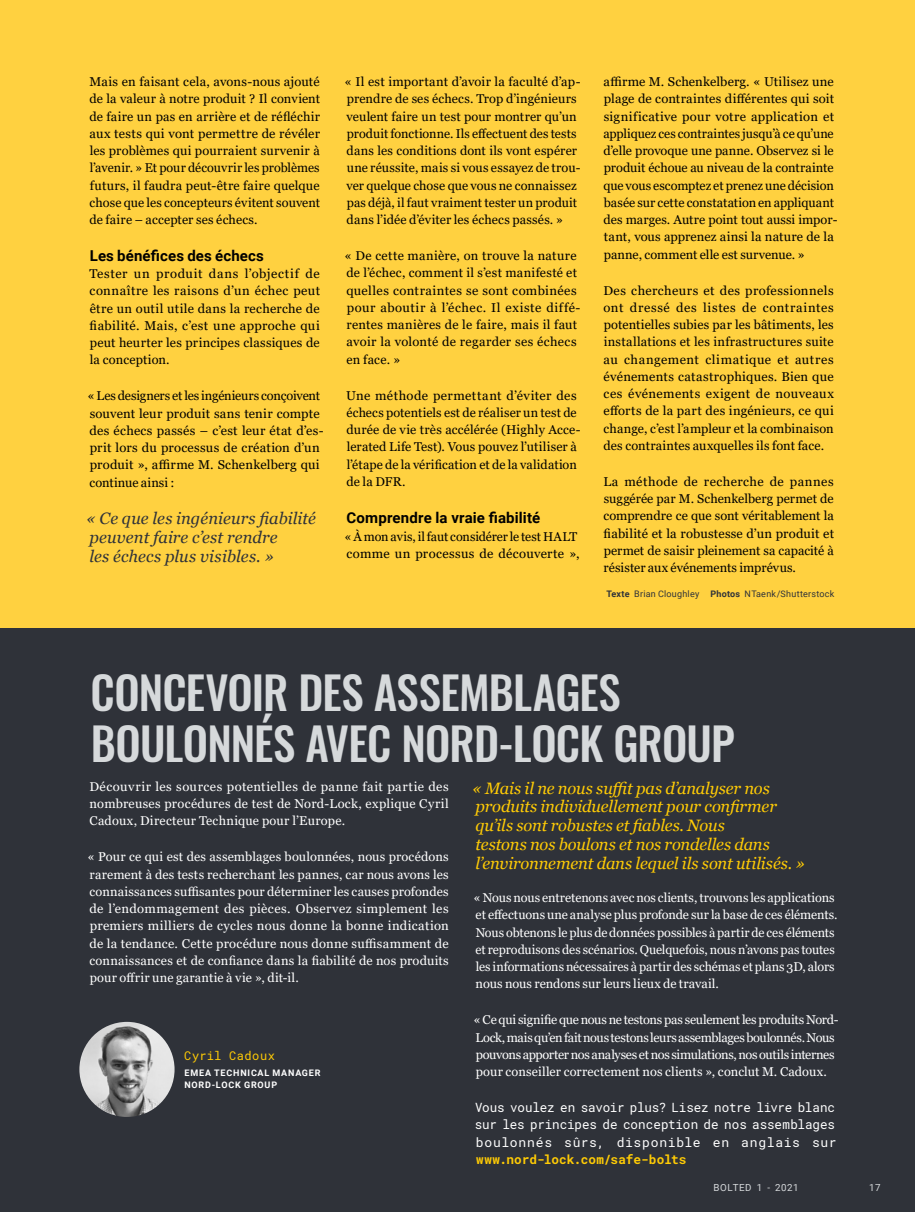
<style>
.page{position:relative;width:915px;height:1212px;background:#fff}
.page>*{position:absolute;margin:0;border:0;box-sizing:border-box;transform-origin:0 0}
.Title_-_Oswald{font:500 45px/51px "Oswald";letter-spacing:-.02em;color:#d6d9db}
.Pull_quote_Georgia_1{font:italic 16.5px/18.8px "Georgia";letter-spacing:-.01em;color:#ffcb05}
.Pull_quote_Georgia_1-2{font:italic 16.5px/18.8px "Georgia";letter-spacing:.005em;color:#2f3239}
.Sub_title_Roboto_Bol{font:700 15px "Roboto";letter-spacing:.01em;color:#000}
._9_12_5_body_Georgia{font:700 15px "Roboto";letter-spacing:.01em;color:#000}
._9_12_5_body_Georgia-2{font:12.75px/17.2px "Georgia";letter-spacing:.01em;color:#000}
._9_12_5_body_Georgia-3{font:12.75px/17.2px "Georgia";letter-spacing:-.005em;color:#fff;text-align:justify}
._9_12_5_body_Georgia-4{font:12.75px/17.2px "Roboto Mono";letter-spacing:.04em;color:#fff;text-align:justify}
.t1{font:12px "Roboto Mono";letter-spacing:.035em;color:#ffcb05}
.t2{font:9.75px "Roboto";letter-spacing:.06em;color:#d6d9db}
.small_credit{font:9px "Roboto";letter-spacing:.025em;color:#2f3239}
.t3{font:700 9px/12px "Roboto";letter-spacing:.095em;color:#fff}
.s1{font-weight:700}
.s2{font-weight:700;color:#ffcb05}
</style>
<div class="page">
<div style="left:0;top:0;width:914px;height:1212px;background:#ffd140"></div>
<div style="left:0;top:629px;width:914px;height:583px;background:#2f3239"></div>
<img style="left:79px;top:1022px;width:95px;height:95px;border-radius:48px">
<p class="_9_12_5_body_Georgia-2" style="left:89px;top:73px;width:232px;text-align:justify">Mais en faisant cela, avons-nous ajouté de la valeur à notre produit ? Il convient de faire un pas en arrière et de réfléchir aux tests qui vont permettre de révéler les problèmes qui pourraient survenir à l’avenir. » Et pour découvrir les problèmes futurs, il faudra peut-être faire quelque chose que les concepteurs évitent souvent de faire – accepter ses échecs.</p>
<p class="_9_12_5_body_Georgia" style="left:90px;top:245px;width:175px">Les bénéfices des échecs</p>
<p class="_9_12_5_body_Georgia-2" style="left:89px;top:265px;width:232px;text-align:justify">Tester un produit dans l’objectif de connaître les raisons d’un échec peut être un outil utile dans la recherche de fiabilité. Mais, c’est une approche qui peut heurter les principes classiques de la conception.</p>
<p class="_9_12_5_body_Georgia-2" style="left:87px;top:387px;width:237px">« Les designers et les ingénieurs conçoivent souvent leur produit sans tenir compte des échecs passés – c’est leur état d’es&shy;prit lors du processus de création d’un produit », affirme M. Schenkelberg qui continue ainsi :</p>
<p class="Pull_quote_Georgia_1-2" style="left:86px;top:509px;width:231px">« Ce que les ingénieurs fiabilité peuvent faire c’est rendre<br>les échecs plus visibles. »</p>
<p class="_9_12_5_body_Georgia-2" style="left:344px;top:73px;width:237px">« Il est important d’avoir la faculté d’ap&shy;prendre de ses échecs. Trop d’ingénieurs veulent faire un test pour montrer qu’un produit fonctionne. Ils effectuent des tests dans les conditions dont ils vont espérer une réussite, mais si vous essayez de trou&shy;ver quelque chose que vous ne connaissez pas déjà, il faut vraiment tester un produit dans l’idée d’éviter les échecs passés. »</p>
<p class="_9_12_5_body_Georgia-2" style="left:344px;top:247px;width:237px">« De cette manière, on trouve la nature de l’échec, comment il s’est manifesté et quelles contraintes se sont combinées pour aboutir à l’échec. Il existe diffé&shy;rentes manières de le faire, mais il faut avoir la volonté de regarder ses échecs en face. »</p>
<p class="_9_12_5_body_Georgia-2" style="left:346px;top:387px;width:235px">Une méthode permettant d’éviter des échecs potentiels est de réaliser un test de durée de vie très accélérée (Highly Acce&shy;lerated Life Test). Vous pouvez l’utiliser à l’étape de la vérification et de la validation de la DFR.</p>
<p class="Sub_title_Roboto_Bol" style="left:346px;top:507px;width:195px">Comprendre la vraie fiabilité</p>
<p class="_9_12_5_body_Georgia-2" style="left:344px;top:528px;width:237px">« À mon avis, il faut considérer le test HALT comme un processus de découverte »,</p>
<p class="_9_12_5_body_Georgia-2" style="left:603px;top:73px;width:235px">affirme M. Schenkelberg. « Utilisez une plage de contraintes différentes qui soit significative pour votre application et appliquez ces contraintes jusqu’à ce qu’une d’elle provoque une panne. Observez si le produit échoue au niveau de la contrainte que vous escomptez et prenez une décision basée sur cette constatation en appliquant des marges. Autre point tout aussi impor&shy;tant, vous apprenez ainsi la nature de la panne, comment elle est survenue. »</p>
<p class="_9_12_5_body_Georgia-2" style="left:603px;top:282px;width:232px;text-align:justify">Des chercheurs et des professionnels ont dressé des listes de contraintes potentielles subies par les bâtiments, les installations et les infrastructures suite au changement climatique et autres événements catastrophiques. Bien que ces événements exigent de nouveaux efforts de la part des ingénieurs, ce qui change, c’est l’ampleur et la combinaison des contraintes auxquelles ils font face.</p>
<p class="_9_12_5_body_Georgia-2" style="left:603px;top:473px;width:232px;text-align:justify">La méthode de recherche de pannes suggérée par M. Schenkelberg permet de comprendre ce que sont véritablement la fiabilité et la robustesse d’un produit et permet de saisir pleinement sa capacité à résister aux événements imprévus.</p>
<p class="small_credit" style="left:606px;top:588px;width:229px"><span class="s1">Texte</span> Brian Cloughley <span class="s1">Photos</span> NTaenk/Shutterstock</p>
<p class="Title_-_Oswald" style="left:91px;top:670px;width:645px">CONCEVOIR DES ASSEMBLAGES<br>BOULONNÉS AVEC NORD-LOCK GROUP</p>
<p class="_9_12_5_body_Georgia-3" style="left:89px;top:778px;width:361px">Découvrir les sources potentielles de panne fait partie des nombreuses procédures de test de Nord-Lock, explique Cyril Cadoux, Directeur Technique pour l’Europe.</p>
<p class="_9_12_5_body_Georgia-3" style="left:87px;top:849px;width:363px">« Pour ce qui est des assemblages boulonnées, nous procédons rarement à des tests recherchant les pannes, car nous avons les connaissances suffisantes pour déterminer les causes profondes de l’endommagement des pièces. Observez simplement les premiers milliers de cycles nous donne la bonne indication de la tendance. Cette procédure nous donne suffisamment de connaissances et de confiance dans la fiabilité de nos produits pour offrir une garantie à vie », dit-il.</p>
<p class="t1" style="left:184px;top:1047px;width:92px">Cyril Cadoux</p>
<p class="t3" style="left:184px;top:1066px;width:138px">EMEA TECHNICAL MANAGER<br>NORD-LOCK GROUP</p>
<p class="Pull_quote_Georgia_1" style="left:472px;top:778px;width:334px">« Mais il ne nous suffit pas d’analyser nos produits individuellement pour confirmer qu’ils sont robustes et fiables. Nous<br>testons nos boulons et nos rondelles dans l’environnement dans lequel ils sont utilisés. »</p>
<p class="_9_12_5_body_Georgia-3" style="left:473px;top:889px;width:365px;text-align:left">« Nous nous entretenons avec nos clients, trouvons les applications et effectuons une analyse plus profonde sur la base de ces éléments.<br>Nous obtenons le plus de données possibles à partir de ces éléments et reproduisons des scénarios. Quelquefois, nous n’avons pas toutes les informations nécessaires à partir des schémas et plans 3D, alors nous nous rendons sur leurs lieux de travail.</p>
<p class="_9_12_5_body_Georgia-3" style="left:473px;top:1012px;width:366px;text-align:left">« Ce qui signifie que nous ne testons pas seulement les produits Nord-Lock, mais qu’en fait nous testons leurs assemblages boulonnés. Nous pouvons apporter nos analyses et nos simulations, nos outils internes pour conseiller correctement nos clients », conclut M. Cadoux.</p>
<p class="_9_12_5_body_Georgia-4" style="left:474px;top:1098px;width:363px">Vous voulez en savoir plus? Lisez notre livre blanc sur les principes de conception de nos assemblages boulonnés sûrs, disponible en anglais sur <span class="s2">www.nord-lock.com/safe-bolts</span></p>
<p class="t2" style="left:713px;top:1180px;width:87px">BOLTED 1 - 2021</p>
<p class="t2" style="left:869px;top:1180px;width:13px">17</p>
</div>
